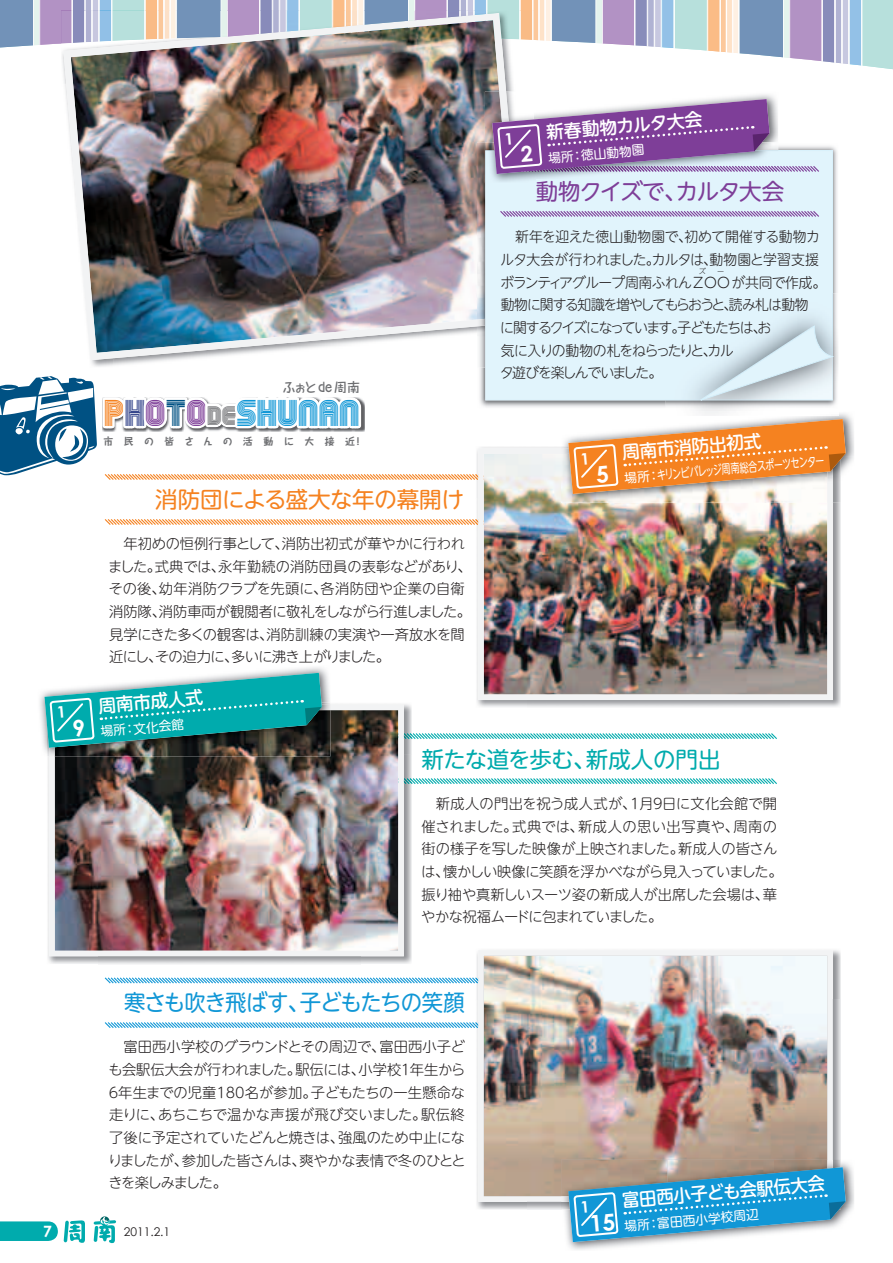
<style>
.page{position:relative;width:893px;height:1263px;background:#fff}
.page>*{position:absolute;margin:0;border:0;box-sizing:border-box;transform-origin:0 0}
.t1{font:35.55px "Millennium 5 lines Al";letter-spacing:.03em;color:#1197d6}
.t2{font:22.5px "UD Shin M Go Pro Regular 90 pv RKSJ H";letter-spacing:-.045em;color:#1197d6;scale:.95 1}
.t3{font:22.5px "UD Shin M Go Pro Regular 90 pv RKSJ H";letter-spacing:-.01em;color:#f58220}
.t4{font:22.5px "UD Shin M Go Pro Regular 90 pv RKSJ H";letter-spacing:-.025em;color:#00abad}
.t5{font:22.5px "UD Shin M Go Pro Regular 90 pv RKSJ H";letter-spacing:-.03em;color:#7e3f98}
.t6{font:22.5px "UD Shin M Go Pro Regular 90 pv RKSJ H";color:#7e3e98}
.t7{font:17.85px "UD Shin M Go Pro Medium 90 pv RKSJ H";color:#fff}
.t8{font:15.6px "Century Gothic";color:#fff}
.t9{font:14.25px/22.6px "UD Shin M Go Pro Light 90 pv RKSJ H";letter-spacing:-.03em;color:#231f20}
.t10{font:14.25px/22.6px "UD Shin M Go Pro Light 90 pv RKSJ H";letter-spacing:-.01em;color:#231f20}
.t11{font:14.25px/22.6px "UD Shin M Go Pro Light 90 pv RKSJ H";letter-spacing:-.095em;color:#231f20}
.t12{font:12.9px "Taka Hand Std De Bold 90 pv RKSJ H";color:#6c6d70}
.t13{font:12.75px "UD Shin M Go Pro Regular 90 pv RKSJ H";color:#fff}
.t14{font:12px "Century Gothic";color:#231f20}
.t15{font:9.9px "Taka Hand Std Bold 90 pv RKSJ H";letter-spacing:1.055em;color:#6c6d70}
.t16{font:7.2px "UD Shin M Go Pro Light 90 pv RKSJ H";color:#231f20}
.s1{color:#f58220}
.s2{color:#34458b}
.s3{color:#7e3e98}
.s4{color:#005183}
.s5{font-size:25.35px;color:#6c6d70}
.s6{color:#7d3e97}
</style>
<div class="page">
<img style="left:477px;top:531px;width:50px;height:176px">
<img style="left:789px;top:531px;width:52px;height:176px">
<img style="left:478px;top:531px;width:355px;height:169px">
<img style="left:330px;top:704px;width:82px;height:50px">
<img style="left:48px;top:785px;width:50px;height:179px">
<img style="left:360px;top:754px;width:52px;height:210px">
<svg style="left:404px;top:778px;width:373px;height:6px"></svg>
<svg style="left:404px;top:733px;width:373px;height:6px"></svg>
<img style="left:49px;top:705px;width:355px;height:251px">
<img style="left:476px;top:950px;width:365px;height:50px">
<img style="left:477px;top:1000px;width:50px;height:209px">
<img style="left:833px;top:1000px;width:8px;height:150px">
<svg style="left:105px;top:1022px;width:373px;height:6px"></svg>
<svg style="left:105px;top:977px;width:373px;height:6px"></svg>
<img style="left:478px;top:950px;width:355px;height:252px">
<img style="left:40px;top:668px;width:290px;height:79px">
<img style="left:322px;top:705px;width:8px;height:51px">
<img style="left:561px;top:1163px;width:293px;height:79px">
<img style="left:561px;top:1160px;width:7px;height:42px">
<svg style="left:0;top:1221px;width:58px;height:20px"></svg>
<svg style="left:64px;top:1220px;width:21px;height:23px"></svg>
<svg style="left:94px;top:1216px;width:22px;height:27px"></svg>
<img style="left:44px;top:667px;width:278px;height:118px">
<svg style="left:568px;top:1150px;width:278px;height:100px"></svg>
<img style="left:0;top:0;width:893px;height:531px">
<p class="t7" style="left:546px;top:126px;width:158px;rotate:-5deg">新春動物カルタ大会</p>
<p class="t13" style="left:548px;top:153px;width:98px;rotate:-5deg">場所：徳山動物園</p>
<p class="t12" style="left:282px;top:382px;width:79px">ふぉとde周南</p>
<h1 class="t1" style="left:104px;top:395px;width:256px"><span class="s1">P</span><span class="s2">H</span><span class="s3">O</span><span class="s4">T</span><span class="s3">O</span><span class="s5">DE</span>SHUNAN</h1>
<p class="t15" style="left:103px;top:438px;width:261px">市民の皆さんの活動に大接近！</p>
<h2 class="t3" style="left:155px;top:491px;width:310px">消防団による盛大な年の幕開け</h2>
<p class="t10" style="left:108px;top:534px;width:365px;text-indent:15px">年初めの恒例行事として、消防出初式が華やかに行われました。式典では、永年勤続の消防団員の表彰などがあり、その後、幼年消防クラブを先頭に、各消防団や企業の自衛消防隊、消防車両が観閲者に敬礼をしながら行進しました。見学にきた多くの観客は、消防訓練の実演や一斉放水を間近にし、その迫力に、多いに沸き上がりました。</p>
<p class="t7" style="left:98px;top:700px;width:106px;rotate:-5deg">周南市成人式</p>
<p class="t13" style="left:100px;top:727px;width:85px;rotate:-5deg">場所：文化会館</p>
<h2 class="t5" style="left:536px;top:183px;width:152px"><span class="s6">動</span>物 イズ<span class="s3">で、</span></h2>
<h2 class="t5" style="left:676px;top:183px;width:110px">カル 大会</h2>
<h2 class="t6" style="left:580px;top:183px;width:24px">ク</h2>
<h2 class="t6" style="left:718px;top:183px;width:24px">タ</h2>
<p class="t9" style="left:500px;top:228px;width:328px;text-indent:15px">新年を迎えた徳山動物園で、初めて開催する動物カルタ大会が行われました。カルタは、動物園と学習支援ボランティアグループ周南ふれんZOOが共同で作成。</p>
<p class="t16" style="left:699px;top:269px;width:9px">ズ</p>
<p class="t16" style="left:717px;top:269px;width:9px">ー</p>
<p class="t11" style="left:500px;top:296px;width:310px">動物に関する知識を増やしてもらおうと、読み札は動物に関するクイズになっています。子どもたちは、お<br>気に入りの動物の札をねらったりと、カル<br>タ遊びを楽しんでいました。</p>
<p class="t7" style="left:622px;top:446px;width:141px;rotate:-5deg">周南市消防出初式</p>
<p class="t13" style="left:624px;top:473px;width:202px;rotate:-5deg">場所：キリンビバレッジ周南総合スポーツセンター</p>
<h2 class="t4" style="left:421px;top:751px;width:300px">新たな道を歩む、新成人の門出</h2>
<p class="t9" style="left:421px;top:794px;width:363px;text-indent:15px">新成人の門出を祝う成人式が、1月9日に文化会館で開催されました。式典では、新成人の思い出写真や、周南の街の様子を写した映像が上映されました。新成人の皆さんは、懐かしい映像に笑顔を浮かべながら見入っていました。振り袖や真新しいスーツ姿の新成人が出席した会場は、華やかな祝福ムードに包まれていました。</p>
<h2 class="t2" style="left:124px;top:994px;width:360px">寒さも吹き飛ばす、子どもたちの笑顔</h2>
<p class="t9" style="left:107px;top:1037px;width:361px;text-align:justify;text-indent:17px">富田西小学校のグラウンドとその周辺で、富田西小子ども会駅伝大会が行われました。駅伝には、小学校１年生から６年生までの児童180名が参加。子どもたちの一生懸命な走りに、あちこちで温かな声援が飛び交いました。駅伝終了後に予定されていたどんと焼きは、強風のため中止になりましたが、参加した皆さんは、爽やかな表情で冬のひとときを楽しみました。</p>
<p class="t8" style="left:43px;top:1221px;width:10px">7</p>
<p class="t14" style="left:124px;top:1224px;width:48px">2011.2.1</p>
<p class="t7" style="left:622px;top:1194px;width:205px;rotate:-5deg">富田西小子ども会駅伝大会</p>
<p class="t13" style="left:624px;top:1221px;width:136px;rotate:-5deg">場所：富田西小学校周辺</p>
</div>
